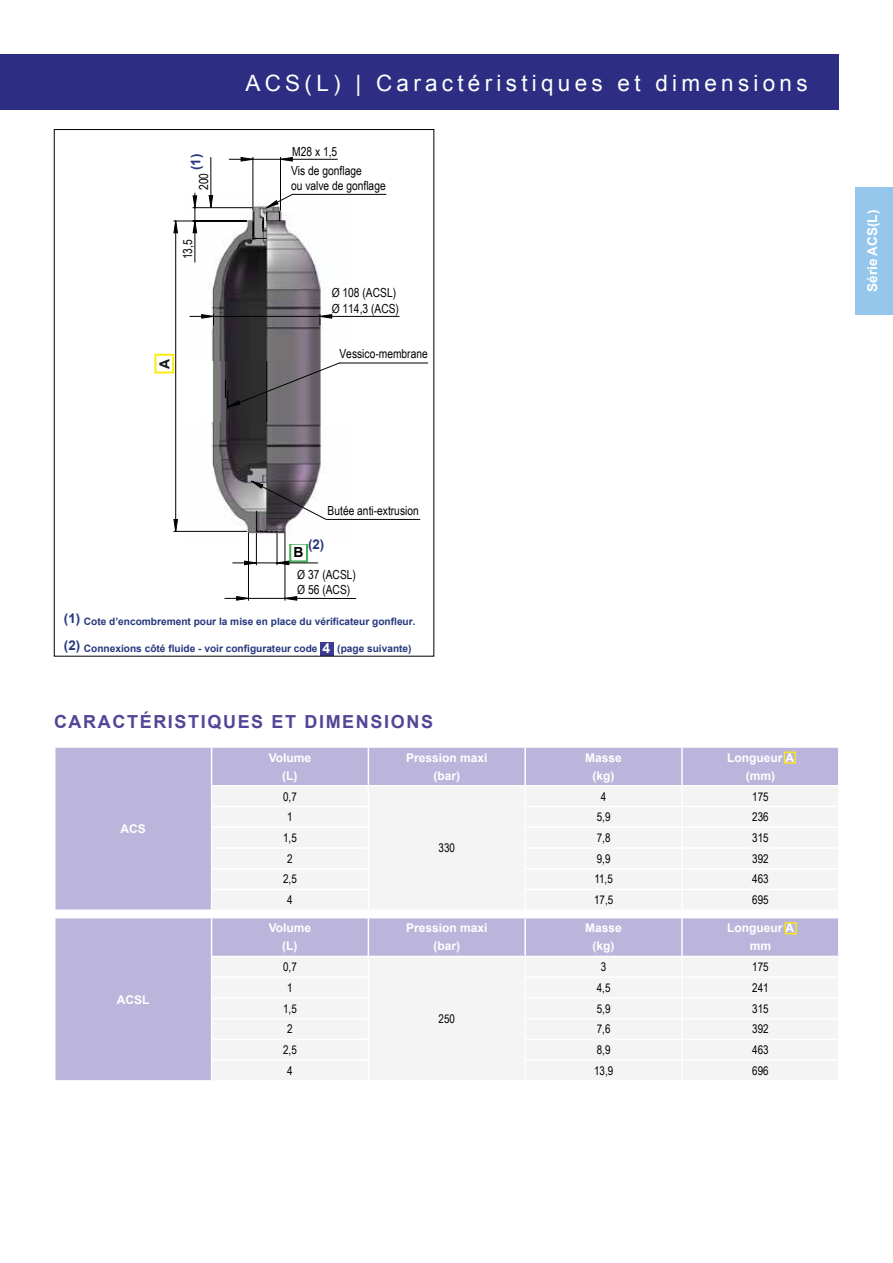
<style>
.page{position:relative;width:893px;height:1263px;background:#fff}
.page>*{position:absolute;margin:0;border:0;box-sizing:border-box;transform-origin:0 0}
.t1{font:22.5px "Arial";letter-spacing:.19em;color:#fff}
.t2{font:700 18px "Arial";letter-spacing:.09em;color:#554596}
.t3{font:700 13.95px "Arial";color:#13191b}
.t4{font:700 13.95px "Arial";color:#010202}
.t5{font:700 13.95px "Arial";color:#fff}
.t6{font:700 13.5px "Arial";color:#fff}
.t7{font:700 13.35px "Arial";color:#26377e}
.t8{font:12.45px/15px "Arial Narrow";color:#010202}
.t9{font:700 12px/18px "Arial";color:#fff;text-align:center}
.t10{font:12px "Arial Narrow";color:#000}
.t11{font:700 10.2px "Arial";color:#26377e}
</style>
<div class="page">
<div style="left:0;top:54px;width:839px;height:55px;background:#2d2e83"></div>
<div style="left:855px;top:187px;width:38px;height:128px;background:#95c7ed"></div>
<div style="left:154px;top:354px;width:20px;height:19px;border:2px solid #fdeb1a"></div>
<hr style="left:285px;top:598px;width:71px;height:1px;background:#010202">
<hr style="left:280px;top:159px;width:57px;height:1px;background:#010202">
<hr style="left:320px;top:316px;width:79px;height:1px;background:#010202">
<svg style="left:210px;top:157px;width:122px;height:443px"></svg>
<svg style="left:174px;top:193px;width:40px;height:339px"></svg>
<hr style="left:339px;top:363px;width:89px;height:1px;background:#010202">
<hr style="left:292px;top:194px;width:94px;height:1px;background:#010202">
<hr style="left:327px;top:519px;width:93px;height:1px;background:#010202">
<div style="left:320px;top:642px;width:14px;height:14px;background:#3c3b8f"></div>
<div style="left:56px;top:748px;width:782px;height:161px;background:#bcb5db"></div>
<div style="left:212px;top:786px;width:626px;height:123px;background:#f4f4f4"></div>
<hr style="left:211px;top:748px;width:1px;height:37px;background:#fff">
<hr style="left:368px;top:748px;width:1px;height:37px;background:#fff">
<hr style="left:524px;top:748px;width:2px;height:37px;background:#fff">
<hr style="left:681px;top:748px;width:2px;height:37px;background:#fff">
<hr style="left:211px;top:785px;width:157px;height:1px;background:#fff">
<hr style="left:368px;top:785px;width:157px;height:1px;background:#fff">
<hr style="left:525px;top:785px;width:157px;height:1px;background:#fff">
<hr style="left:682px;top:785px;width:158px;height:1px;background:#fff">
<svg style="left:211px;top:786px;width:1px;height:123px"></svg>
<hr style="left:524px;top:786px;width:2px;height:20px;background:#fff">
<hr style="left:681px;top:786px;width:2px;height:20px;background:#fff">
<hr style="left:212px;top:806px;width:157px;height:1px;background:#fff">
<hr style="left:524px;top:806px;width:158px;height:1px;background:#fff">
<hr style="left:682px;top:806px;width:158px;height:1px;background:#fff">
<hr style="left:212px;top:826px;width:157px;height:2px;background:#fff">
<hr style="left:524px;top:826px;width:158px;height:2px;background:#fff">
<hr style="left:682px;top:826px;width:158px;height:2px;background:#fff">
<hr style="left:212px;top:847px;width:157px;height:2px;background:#fff">
<hr style="left:524px;top:847px;width:158px;height:2px;background:#fff">
<svg style="left:524px;top:807px;width:2px;height:61px"></svg>
<hr style="left:682px;top:847px;width:158px;height:2px;background:#fff">
<svg style="left:681px;top:807px;width:2px;height:61px"></svg>
<hr style="left:212px;top:868px;width:157px;height:1px;background:#fff">
<hr style="left:524px;top:868px;width:158px;height:1px;background:#fff">
<hr style="left:524px;top:869px;width:2px;height:20px;background:#fff">
<hr style="left:682px;top:868px;width:158px;height:1px;background:#fff">
<hr style="left:681px;top:869px;width:2px;height:20px;background:#fff">
<hr style="left:212px;top:889px;width:157px;height:1px;background:#fff">
<svg style="left:368px;top:786px;width:1px;height:123px"></svg>
<hr style="left:524px;top:889px;width:158px;height:1px;background:#fff">
<svg style="left:524px;top:890px;width:2px;height:19px"></svg>
<hr style="left:682px;top:889px;width:158px;height:1px;background:#fff">
<svg style="left:681px;top:890px;width:2px;height:19px"></svg>
<div style="left:55px;top:918px;width:783px;height:162px;background:#bcb5db"></div>
<div style="left:212px;top:957px;width:626px;height:123px;background:#f4f4f4"></div>
<hr style="left:211px;top:918px;width:1px;height:38px;background:#fff">
<hr style="left:368px;top:918px;width:1px;height:38px;background:#fff">
<hr style="left:524px;top:918px;width:2px;height:38px;background:#fff">
<hr style="left:681px;top:918px;width:2px;height:38px;background:#fff">
<hr style="left:211px;top:956px;width:157px;height:1px;background:#fff">
<hr style="left:368px;top:956px;width:157px;height:1px;background:#fff">
<hr style="left:525px;top:956px;width:157px;height:1px;background:#fff">
<hr style="left:682px;top:956px;width:158px;height:1px;background:#fff">
<svg style="left:211px;top:957px;width:1px;height:123px"></svg>
<hr style="left:212px;top:976px;width:157px;height:2px;background:#fff">
<hr style="left:524px;top:976px;width:158px;height:2px;background:#fff">
<hr style="left:682px;top:976px;width:158px;height:2px;background:#fff">
<hr style="left:212px;top:997px;width:157px;height:2px;background:#fff">
<hr style="left:524px;top:997px;width:158px;height:2px;background:#fff">
<svg style="left:524px;top:957px;width:2px;height:61px"></svg>
<hr style="left:682px;top:997px;width:158px;height:2px;background:#fff">
<svg style="left:681px;top:957px;width:2px;height:61px"></svg>
<hr style="left:212px;top:1018px;width:157px;height:1px;background:#fff">
<hr style="left:524px;top:1018px;width:158px;height:1px;background:#fff">
<hr style="left:524px;top:1019px;width:2px;height:20px;background:#fff">
<hr style="left:682px;top:1018px;width:158px;height:1px;background:#fff">
<hr style="left:681px;top:1019px;width:2px;height:20px;background:#fff">
<hr style="left:212px;top:1039px;width:157px;height:1px;background:#fff">
<hr style="left:524px;top:1039px;width:158px;height:1px;background:#fff">
<hr style="left:682px;top:1039px;width:158px;height:1px;background:#fff">
<hr style="left:212px;top:1059px;width:157px;height:2px;background:#fff">
<svg style="left:368px;top:957px;width:1px;height:123px"></svg>
<hr style="left:524px;top:1059px;width:158px;height:2px;background:#fff">
<svg style="left:524px;top:1040px;width:2px;height:40px"></svg>
<hr style="left:682px;top:1059px;width:158px;height:2px;background:#fff">
<svg style="left:681px;top:1040px;width:2px;height:40px"></svg>
<div style="left:784px;top:751px;width:12px;height:13px;border:1px solid #ffed00"></div>
<div style="left:785px;top:922px;width:12px;height:12px;border:1px solid #ffed00"></div>
<h3 class="t7" style="left:187px;top:170px;width:18px;rotate:-90deg">(1)</h3>
<p class="t8" style="left:196px;top:190px;width:19px;rotate:-90deg">200</p>
<p class="t8" style="left:180px;top:259px;width:21px;rotate:-90deg">13,5</p>
<h3 class="t3" style="left:155px;top:369px;width:12px;rotate:-90deg">A</h3>
<h1 class="t1" style="left:245px;top:68px;width:564px">ACS(L) | Caractéristiques et dimensions</h1>
<p class="t8" style="left:292px;top:144px;width:47px">M28 x 1,5</p>
<p class="t8" style="left:291px;top:163px;width:96px">Vis de gonflage<br>ou valve de gonflage</p>
<p class="t8" style="left:332px;top:285px;width:69px">Ø 108 (ACSL)<br>Ø 114,3 (ACS)</p>
<p class="t8" style="left:339px;top:346px;width:90px">Vessico-membrane</p>
<p class="t8" style="left:328px;top:503px;width:93px">Butée anti-extrusion</p>
<h3 class="t4" style="left:293px;top:543px;width:12px">B</h3>
<h3 class="t7" style="left:308px;top:536px;width:18px">(2)</h3>
<p class="t8" style="left:297px;top:567px;width:60px">Ø 37 (ACSL)<br>Ø 56 (ACS)</p>
<p class="t11" style="left:64px;top:614px;width:353px"><sup>(1)</sup> Cote d’encombrement pour la mise en place du vérificateur gonfleur.</p>
<p class="t11" style="left:64px;top:642px;width:255px"><sup>(2)</sup> Connexions côté fluide - voir configurateur code</p>
<p class="t11" style="left:337px;top:642px;width:76px">(page suivante)</p>
<h3 class="t5" style="left:323px;top:639px;width:9px">4</h3>
<h2 class="t2" style="left:54px;top:709px;width:381px">CARACTÉRISTIQUES ET DIMENSIONS</h2>
<p class="t9" style="left:120px;top:820px;width:27px">ACS</p>
<p class="t9" style="left:117px;top:991px;width:34px">ACSL</p>
<p class="t9" style="left:269px;top:749px;width:44px">Volume (L)</p>
<p class="t9" style="left:406px;top:749px;width:83px">Pression maxi (bar)</p>
<p class="t9" style="left:585px;top:749px;width:38px">Masse (kg)</p>
<p class="t9" style="left:727px;top:749px;width:68px">Longueur A (mm)</p>
<p class="t10" style="left:283px;top:787px;width:15px">0,7</p>
<p class="t10" style="left:601px;top:787px;width:7px">4</p>
<p class="t10" style="left:752px;top:787px;width:18px">175</p>
<p class="t10" style="left:287px;top:808px;width:7px">1</p>
<p class="t10" style="left:597px;top:808px;width:15px">5,9</p>
<p class="t10" style="left:752px;top:808px;width:18px">236</p>
<p class="t10" style="left:283px;top:829px;width:15px">1,5</p>
<p class="t10" style="left:597px;top:829px;width:15px">7,8</p>
<p class="t10" style="left:752px;top:829px;width:18px">315</p>
<p class="t10" style="left:287px;top:850px;width:7px">2</p>
<p class="t10" style="left:597px;top:850px;width:15px">9,9</p>
<p class="t10" style="left:752px;top:850px;width:18px">392</p>
<p class="t10" style="left:283px;top:870px;width:15px">2,5</p>
<p class="t10" style="left:594px;top:870px;width:20px">11,5</p>
<p class="t10" style="left:752px;top:870px;width:18px">463</p>
<p class="t10" style="left:287px;top:891px;width:7px">4</p>
<p class="t10" style="left:594px;top:891px;width:21px">17,5</p>
<p class="t10" style="left:752px;top:891px;width:18px">695</p>
<p class="t10" style="left:439px;top:839px;width:18px">330</p>
<p class="t9" style="left:269px;top:919px;width:44px">Volume (L)</p>
<p class="t9" style="left:406px;top:919px;width:83px">Pression maxi (bar)</p>
<p class="t9" style="left:585px;top:919px;width:38px">Masse (kg)</p>
<p class="t9" style="left:727px;top:919px;width:68px">Longueur A mm</p>
<p class="t10" style="left:283px;top:958px;width:15px">0,7</p>
<p class="t10" style="left:601px;top:958px;width:7px">3</p>
<p class="t10" style="left:752px;top:958px;width:18px">175</p>
<p class="t10" style="left:287px;top:979px;width:7px">1</p>
<p class="t10" style="left:597px;top:979px;width:15px">4,5</p>
<p class="t10" style="left:752px;top:979px;width:18px">241</p>
<p class="t10" style="left:283px;top:1000px;width:15px">1,5</p>
<p class="t10" style="left:597px;top:1000px;width:15px">5,9</p>
<p class="t10" style="left:752px;top:1000px;width:18px">315</p>
<p class="t10" style="left:287px;top:1020px;width:7px">2</p>
<p class="t10" style="left:597px;top:1020px;width:15px">7,6</p>
<p class="t10" style="left:752px;top:1020px;width:18px">392</p>
<p class="t10" style="left:283px;top:1041px;width:15px">2,5</p>
<p class="t10" style="left:597px;top:1041px;width:15px">8,9</p>
<p class="t10" style="left:752px;top:1041px;width:18px">463</p>
<p class="t10" style="left:287px;top:1062px;width:7px">4</p>
<p class="t10" style="left:594px;top:1062px;width:21px">13,9</p>
<p class="t10" style="left:752px;top:1062px;width:18px">696</p>
<p class="t10" style="left:439px;top:1010px;width:18px">250</p>
<h3 class="t6" style="left:863px;top:292px;width:84px;rotate:-90deg">Série ACS(L)</h3>
</div>
